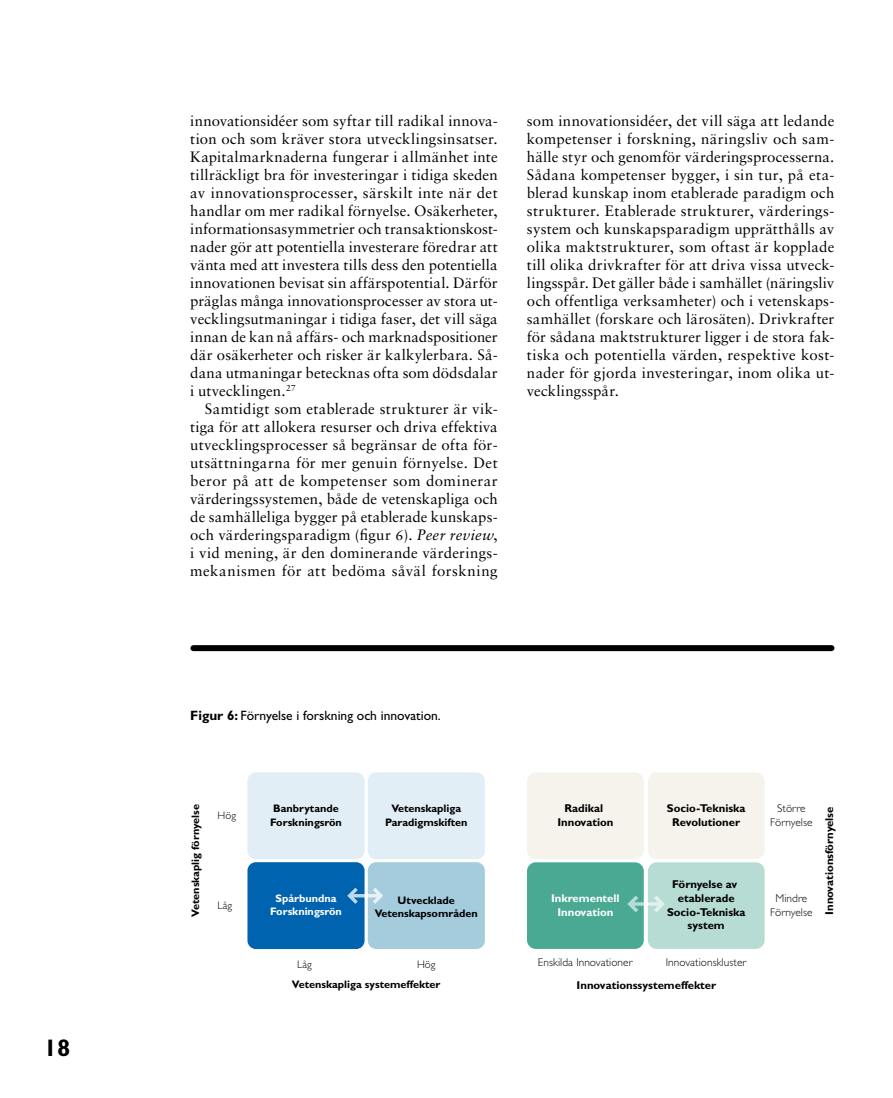
<style>
.page{position:relative;width:893px;height:1098px;background:#fff}
.page>*{position:absolute;margin:0;border:0;box-sizing:border-box;transform-origin:0 0}
.t1{font:700 24px "Gill Sans Std";color:#000}
.t2{font:15px/18px "Sabon LT Std";letter-spacing:.015em;color:#000;text-align:justify}
.t3{font:13.5px "Gill Sans Std";color:#000}
.t4{font:700 11.4px/13.6px "Gill Sans Std";color:#000;text-align:center}
.t5{font:300 11.4px/13.6px "Gill Sans Std";letter-spacing:.005em;color:#000;text-align:center}
.t6{font:700 11.4px/13.6px "Gill Sans Std";color:#fff;text-align:center}
.t7{font:700 10.95px/13px "Gill Sans Std";color:#000;text-align:center}
.t8{font:700 10.95px/13px "Gill Sans Std";color:#fff;text-align:center}
.t9{font:300 10.95px "Gill Sans Std";letter-spacing:.005em;color:#000}
.s1{font-style:italic}
.s2{font-weight:700}
</style>
<div class="page">
<div style="left:527px;top:772px;width:117px;height:86px;background:#f6f3ec;border-radius:9px"></div>
<div style="left:527px;top:862px;width:117px;height:86px;background:#49a993;border-radius:9px"></div>
<div style="left:648px;top:772px;width:117px;height:86px;background:#f6f3ec;border-radius:9px"></div>
<div style="left:648px;top:862px;width:117px;height:86px;background:#b6dcd4;border-radius:9px"></div>
<svg style="left:627px;top:895px;width:38px;height:17px"></svg>
<div style="left:193px;top:645px;width:638px;height:6px;background:#000"></div>
<div style="left:247px;top:772px;width:118px;height:86px;background:#e2eef5;border-radius:8px"></div>
<div style="left:247px;top:861px;width:118px;height:87px;background:#0063af;border-radius:8px"></div>
<div style="left:368px;top:772px;width:117px;height:86px;background:#e2eef5;border-radius:8px"></div>
<div style="left:368px;top:861px;width:117px;height:87px;background:#a4ccdd;border-radius:8px"></div>
<svg style="left:347px;top:887px;width:36px;height:16px"></svg>
<h1 class="t1" style="left:44px;top:1033px;width:28px">18</h1>
<p class="t2" style="left:190px;top:112px;width:309px">innovationsidéer som syftar till radikal innova&shy;tion och som kräver stora utvecklingsinsatser.<br>Kapitalmarknaderna fungerar i allmänhet inte tillräckligt bra för investeringar i tidiga skeden av innovationsprocesser, särskilt inte när det handlar om mer radikal förnyelse. Osäkerheter, informationsasymmetrier och transaktionskost&shy;nader gör att potentiella investerare föredrar att vänta med att investera tills dess den potentiella innovationen bevisat sin affärspotential. Därför präglas många innovationsprocesser av stora ut&shy;vecklingsutmaningar i tidiga faser, det vill säga innan de kan nå affärs- och marknadspositioner där osäkerheter och risker är kalkylerbara. Så&shy;dana utmaningar betecknas ofta som dödsdalar i utvecklingen.<sup>27</sup></p>
<p class="t2" style="left:190px;top:399px;width:309px;text-indent:15px">Samtidigt som etablerade strukturer är vik&shy;tiga för att allokera resurser och driva effektiva utvecklingsprocesser så begränsar de ofta för&shy;utsättningarna för mer genuin förnyelse. Det beror på att de kompetenser som dominerar värderingssystemen, både de vetenskapliga och de samhälleliga bygger på etablerade kunskaps&shy;och värderingsparadigm (figur 6). <span class="s1">Peer review</span>, i vid mening, är den dominerande värderings&shy;mekanismen för att bedöma såväl forskning</p>
<p class="t2" style="left:527px;top:112px;width:309px">som innovationsidéer, det vill säga att ledande kompetenser i forskning, näringsliv och sam&shy;hälle styr och genomför värderingsprocesserna.<br>Sådana kompetenser bygger, i sin tur, på eta&shy;blerad kunskap inom etablerade paradigm och strukturer. Etablerade strukturer, värderings&shy;system och kunskapsparadigm upprätthålls av olika maktstrukturer, som oftast är kopplade till olika drivkrafter för att driva vissa utveck&shy;lingsspår. Det gäller både i samhället (näringsliv och offentliga verksamheter) och i vetenskaps&shy;samhället (forskare och lärosäten). Drivkrafter för sådana maktstrukturer ligger i de stora fak&shy;tiska och potentiella värden, respektive kost&shy;nader för gjorda investeringar, inom olika ut&shy;vecklingsspår.</p>
<p class="t3" style="left:190px;top:707px;width:252px"><span class="s2">Figur 6:</span> Förnyelse i forskning och innovation.</p>
<p class="t7" style="left:189px;top:914px;width:114px;rotate:-90deg">Vetenskaplig förnyelse</p>
<p class="t7" style="left:189px;top:916px;width:114px;rotate:-90deg">Vetenskaplig förnyelse</p>
<p class="t9" style="left:218px;top:809px;width:20px">Hög</p>
<p class="t9" style="left:218px;top:806px;width:20px">Hög</p>
<p class="t9" style="left:218px;top:896px;width:16px">Låg</p>
<p class="t9" style="left:218px;top:898px;width:16px">Låg</p>
<p class="t7" style="left:270px;top:799px;width:73px;text-align:left">Banbrytande<br>Forskningsrön</p>
<p class="t7" style="left:270px;top:801px;width:73px;text-align:left">Banbrytande<br>Forskningsrön</p>
<p class="t7" style="left:385px;top:799px;width:84px">Vetenskapliga<br>Paradigmskiften</p>
<p class="t7" style="left:385px;top:801px;width:84px">Vetenskapliga<br>Paradigmskiften</p>
<p class="t8" style="left:270px;top:889px;width:73px">Spårbundna<br>Forskningsrön</p>
<p class="t8" style="left:270px;top:891px;width:73px">Spårbundna<br>Forskningsrön</p>
<p class="t7" style="left:375px;top:891px;width:105px">Utvecklade<br>Vetenskapsområden</p>
<p class="t7" style="left:398px;top:893px;width:59px">Utvecklade</p>
<p class="t7" style="left:375px;top:906px;width:105px">Vetenskapsområden</p>
<p class="t4" style="left:557px;top:801px;width:58px">Radikal<br>Innovation</p>
<p class="t6" style="left:551px;top:891px;width:70px">Inkrementell<br>Innovation</p>
<p class="t4" style="left:667px;top:801px;width:80px">Socio-Tekniska<br>Revolutioner</p>
<p class="t5" style="left:770px;top:801px;width:44px">Större<br>Förnyelse</p>
<p class="t4" style="left:667px;top:877px;width:80px">Förnyelse av etablerade<br>Socio-Tekniska system</p>
<p class="t5" style="left:770px;top:891px;width:44px">Mindre<br>Förnyelse</p>
<p class="t4" style="left:822px;top:914px;width:110px;rotate:-90deg">Innovationsförnyelse</p>
<p class="t9" style="left:297px;top:957px;width:16px">Låg</p>
<p class="t9" style="left:297px;top:959px;width:16px">Låg</p>
<p class="t9" style="left:417px;top:957px;width:20px">Hög</p>
<p class="t9" style="left:417px;top:959px;width:20px">Hög</p>
<p class="t7" style="left:292px;top:977px;width:150px">Vetenskapliga systemeffekter</p>
<p class="t7" style="left:292px;top:979px;width:150px">Vetenskapliga systemeffekter</p>
<p class="t5" style="left:538px;top:955px;width:96px">Enskilda Innovationer</p>
<p class="t4" style="left:577px;top:977px;width:141px">Innovationssystemeffekter</p>
<p class="t5" style="left:666px;top:955px;width:82px">Innovationskluster</p>
</div>
